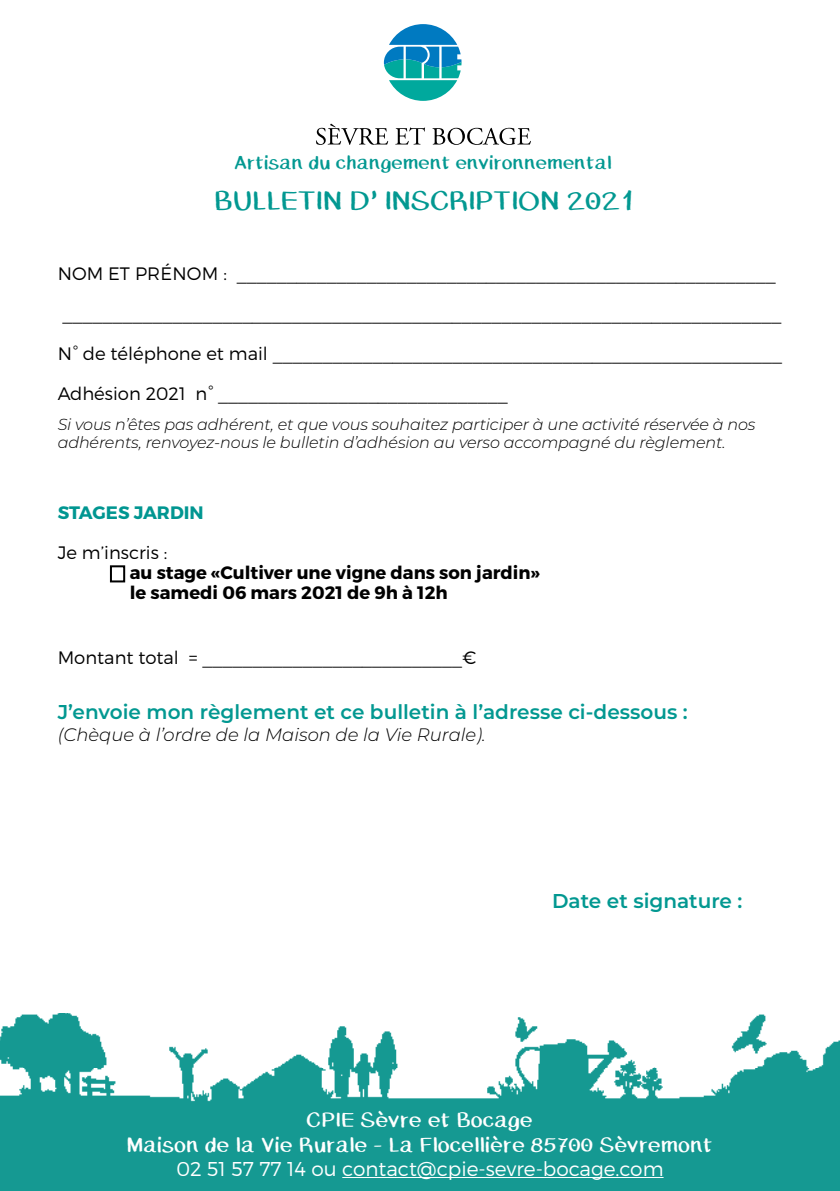
<style>
.page{position:relative;width:840px;height:1191px;background:#fff}
.page>*{position:absolute;margin:0;border:0;box-sizing:border-box;transform-origin:0 0}
.t1{font:26px "Caballar";letter-spacing:-.015em;color:#029891}
.t2{font:600 20px "Montserrat";color:#029891}
.t3{font:20px/24px "Caballar";color:#fff}
.t4{font:300 20px "Montserrat";color:#fff}
.t5{font:300 18px "Montserrat";color:#000}
.t6{font:700 18px/20px "Montserrat";color:#000}
.t7{font:italic 300 18px "Montserrat";color:#000}
.t8{font:18px "Caballar";color:#029891}
.t9{font:700 18px "Montserrat";color:#009691}
.t10{font:italic 300 16px/18px "Montserrat";letter-spacing:-.01em;color:#000}
</style>
<div class="page">
<svg style="left:383px;top:24px;width:78px;height:77px"></svg>
<svg style="left:316px;top:124px;width:72px;height:21px"></svg>
<svg style="left:395px;top:127px;width:30px;height:18px"></svg>
<svg style="left:432px;top:128px;width:98px;height:17px"></svg>
<img style="left:0;top:1013px;width:839px;height:178px">
<hr style="left:342px;top:1177px;width:321px;height:1px;background:#fff">
<div style="left:110px;top:565px;width:15px;height:17px;border:2px solid #000"></div>
<p class="t8" style="left:234px;top:151px;width:379px">Artisan du changement environnemental</p>
<h1 class="t1" style="left:214px;top:184px;width:420px">Bulletin d’ Inscription 2021</h1>
<p class="t5" style="left:58px;top:263px;width:130px">NOM ET prénom</p>
<p class="t5" style="left:223px;top:263px;width:553px">: ______________________________________________________</p>
<p class="t5" style="left:63px;top:303px;width:719px">________________________________________________________________________</p>
<p class="t5" style="left:58px;top:343px;width:725px">N° de téléphone et mail ___________________________________________________</p>
<p class="t5" style="left:58px;top:383px;width:451px">Adhésion 2021 n° _____________________________</p>
<p class="t10" style="left:58px;top:414px;width:699px">Si vous n’êtes pas adhérent, et que vous souhaitez participer à une activité réservée à nos adhérents, renvoyez-nous le bulletin d’adhésion au verso accompagné du règlement.</p>
<p class="t9" style="left:58px;top:501px;width:147px">STAGES JARDIN</p>
<p class="t5" style="left:58px;top:542px;width:111px">Je m’inscris :</p>
<p class="t6" style="left:130px;top:563px;width:411px">au stage «Cultiver une vigne dans son jardin» le samedi 06 mars 2021 de 9h à 12h</p>
<p class="t5" style="left:58px;top:646px;width:420px">Montant total = __________________________€</p>
<p class="t2" style="left:58px;top:698px;width:631px">J’envoie mon règlement et ce bulletin à l’adresse ci-dessous :</p>
<p class="t7" style="left:58px;top:722px;width:429px">(Chèque à l’ordre de la Maison de la Vie Rurale).</p>
<p class="t2" style="left:551px;top:887px;width:192px">Date et signature :</p>
<p class="t3" style="left:127px;top:1108px;width:587px;text-indent:234px">Sèvre et Bocage<br>Maison de la Vie Rurale - La Flocellière 85700 Sèvremont</p>
<p class="t4" style="left:176px;top:1156px;width:488px">02 51 57 77 14 ou contact@cpie-sevre-bocage.com</p>
<p class="t3" style="left:306px;top:1108px;width:13px">CPIE</p>
</div>
